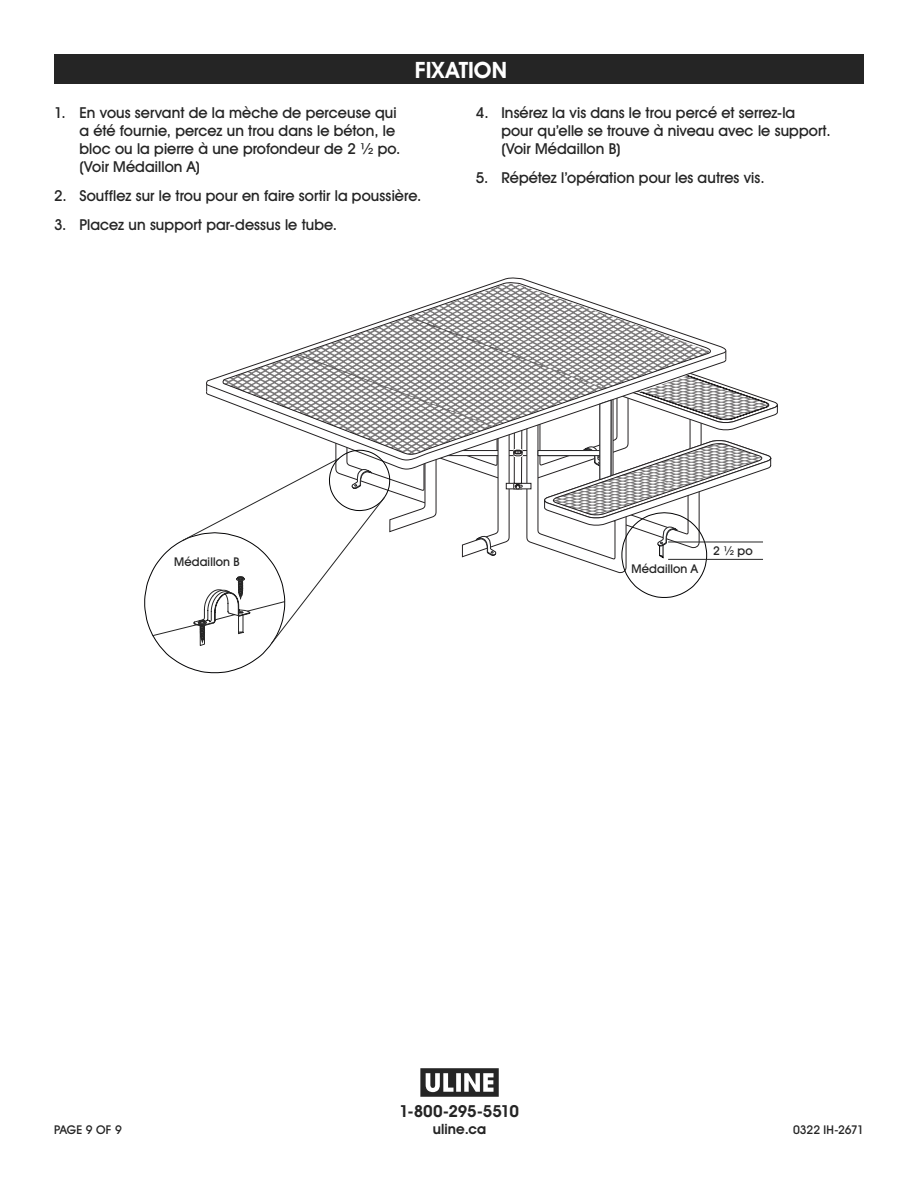
<style>
.page{position:relative;width:918px;height:1188px;background:#fff}
.page>*{position:absolute;margin:0;border:0;box-sizing:border-box;transform-origin:0 0}
.t1{font:700 22.5px "Uline Two Knine";color:#fff}
.t2{font:700 16.5px "Uline Two Knine";letter-spacing:-.015em;color:#252525}
.t3{font:15px/18px "Uline Two Knine";letter-spacing:.005em;color:#252525}
.t4{font:700 14.25px "Uline Two Knine";letter-spacing:.01em;color:#252525}
.t5{font:12px "Uline Two Knine";letter-spacing:.015em;color:#252525}
.t6{font:12px "Uline Two Knine";letter-spacing:-.015em;color:#252525}
</style>
<div class="page">
<div style="left:54px;top:54px;width:810px;height:30px;background:#252525"></div>
<svg style="left:144px;top:284px;width:634px;height:389px"></svg>
<hr style="left:668px;top:542px;width:95px;height:1px;background:#252525">
<hr style="left:668px;top:559px;width:95px;height:1px;background:#252525">
<svg style="left:420px;top:1068px;width:79px;height:29px"></svg>
<h1 class="t1" style="left:415px;top:56px;width:94px">FIXATION</h1>
<p class="t3" style="left:80px;top:104px;width:323px;text-indent:-26px">1. En vous servant de la mèche de perceuse qui a été fournie, percez un trou dans le béton, le bloc ou la pierre à une profondeur de 2 ½ po. (Voir Médaillon A)</p>
<p class="t3" style="left:54px;top:187px;width:369px">2. Soufflez sur le trou pour en faire sortir la poussière.</p>
<p class="t3" style="left:54px;top:216px;width:285px">3. Placez un support par-dessus le tube.</p>
<p class="t3" style="left:501px;top:104px;width:331px;text-indent:-26px">4. Insérez la vis dans le trou percé et serrez-la pour qu’elle se trouve à niveau avec le support. (Voir Médaillon B)</p>
<p class="t3" style="left:476px;top:169px;width:290px">5. Répétez l’opération pour les autres vis.</p>
<p class="t5" style="left:174px;top:554px;width:67px">Médaillon B</p>
<p class="t5" style="left:631px;top:561px;width:68px">Médaillon A</p>
<p class="t5" style="left:713px;top:543px;width:41px">2 ½ po</p>
<p class="t2" style="left:399px;top:1101px;width:121px">1-800-295-5510</p>
<p class="t4" style="left:433px;top:1120px;width:55px">uline.ca</p>
<p class="t5" style="left:54px;top:1122px;width:69px">PAGE 9 OF 9</p>
<p class="t6" style="left:793px;top:1122px;width:72px">0322 IH-2671</p>
</div>
